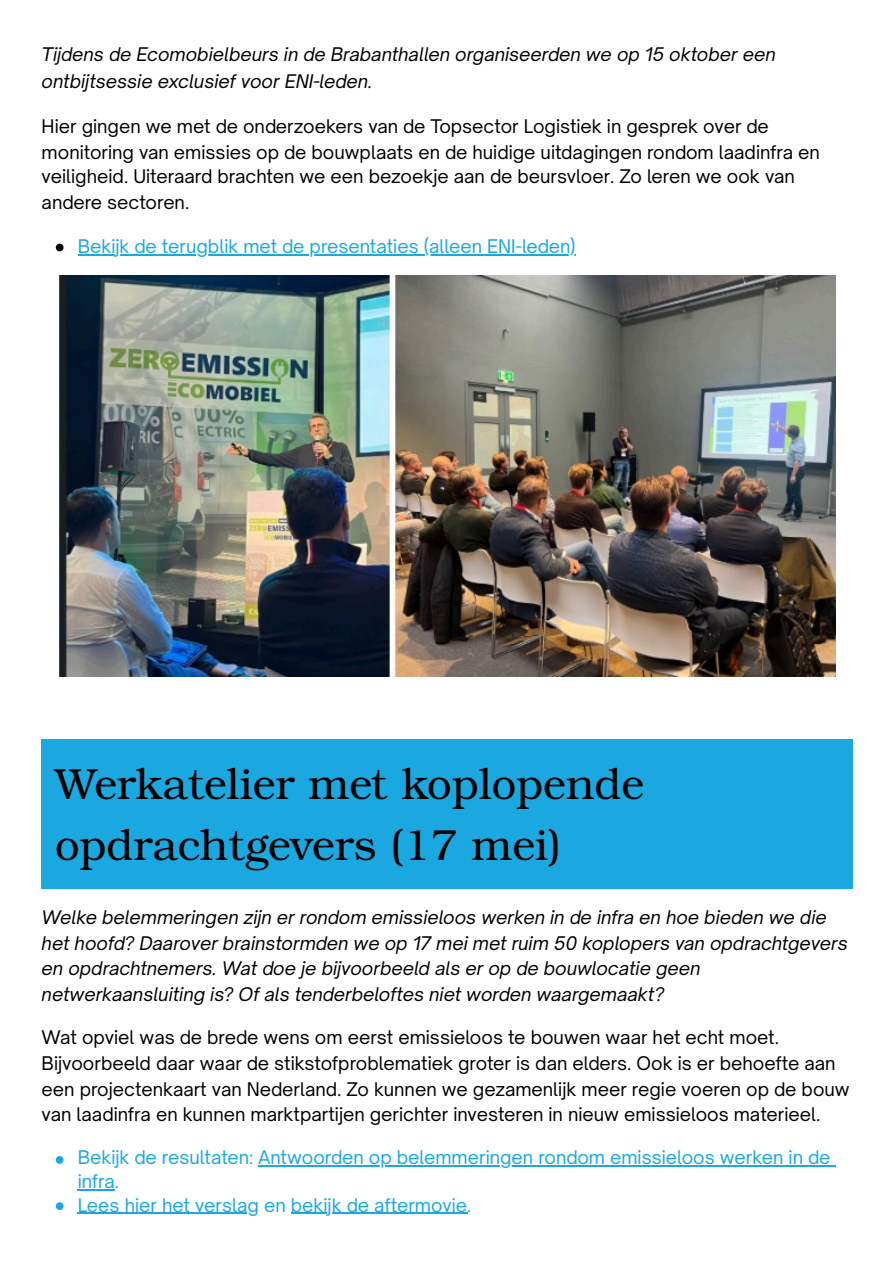
<style>
.page{position:relative;width:894px;height:1263px;background:#fff}
.page>*{position:absolute;margin:0;border:0;box-sizing:border-box;transform-origin:0 0}
.t1{font:43.5px/60.8px "Te X Gyre Bonum";color:#000}
.t2{font:18px/25.5px "Open Sauce One";color:#000}
.t3{font:italic 18px/25.8px "Open Sauce One";color:#000}
.t4{font:18px/23.7px "Open Sauce One";color:#1ba7df}
</style>
<div class="page">
<svg style="left:56px;top:244px;width:7px;height:7px"></svg>
<svg style="left:56px;top:1156px;width:7px;height:8px"></svg>
<svg style="left:56px;top:1202px;width:7px;height:8px"></svg>
<hr style="left:78px;top:254px;width:497px;height:1px;background:#1ba7df">
<img style="left:59px;top:276px;width:776px;height:400px">
<div style="left:42px;top:739px;width:810px;height:149px;background:#1ba7df"></div>
<hr style="left:258px;top:1165px;width:572px;height:2px;background:#1ba7df">
<hr style="left:78px;top:1189px;width:37px;height:1px;background:#1ba7df">
<hr style="left:78px;top:1213px;width:181px;height:1px;background:#1ba7df">
<hr style="left:291px;top:1213px;width:176px;height:1px;background:#1ba7df">
<p class="t3" style="left:42px;top:40px;width:735px;line-height:27px">Tijdens de Ecomobielbeurs in de Brabanthallen organiseerden we op 15 oktober een ontbijtsessie exclusief voor ENI-leden.</p>
<p class="t2" style="left:42px;top:113px;width:779px">Hier gingen we met de onderzoekers van de Topsector Logistiek in gesprek over de monitoring van emissies op de bouwplaats en de huidige uitdagingen rondom laadinfra en veiligheid. Uiteraard brachten we een bezoekje aan de beursvloer. Zo leren we ook van andere sectoren.</p>
<p class="t4" style="left:78px;top:234px;width:499px">Bekijk de terugblik met de presentaties (alleen ENI-leden)</p>
<h1 class="t1" style="left:55px;top:751px;width:590px">Werkatelier met koplopende opdrachtgevers (17 mei)</h1>
<p class="t3" style="left:42px;top:904px;width:807px">Welke belemmeringen zijn er rondom emissieloos werken in de infra en hoe bieden we die het hoofd? Daarover brainstormden we op 17 mei met ruim 50 koplopers van opdrachtgevers en opdrachtnemers. Wat doe je bijvoorbeeld als er op de bouwlocatie geen netwerkaansluiting is? Of als tenderbeloftes niet worden waargemaakt?</p>
<p class="t2" style="left:42px;top:1024px;width:809px">Wat opviel was de brede wens om eerst emissieloos te bouwen waar het echt moet.<br>Bijvoorbeeld daar waar de stikstofproblematiek groter is dan elders. Ook is er behoefte aan een projectenkaart van Nederland. Zo kunnen we gezamenlijk meer regie voeren op de bouw van laadinfra en kunnen marktpartijen gerichter investeren in nieuw emissieloos materieel.</p>
<p class="t4" style="left:78px;top:1146px;width:754px">Bekijk de resultaten: Antwoorden op belemmeringen rondom emissieloos werken in de infra.<br>Lees hier het verslag en bekijk de aftermovie.</p>
</div>
